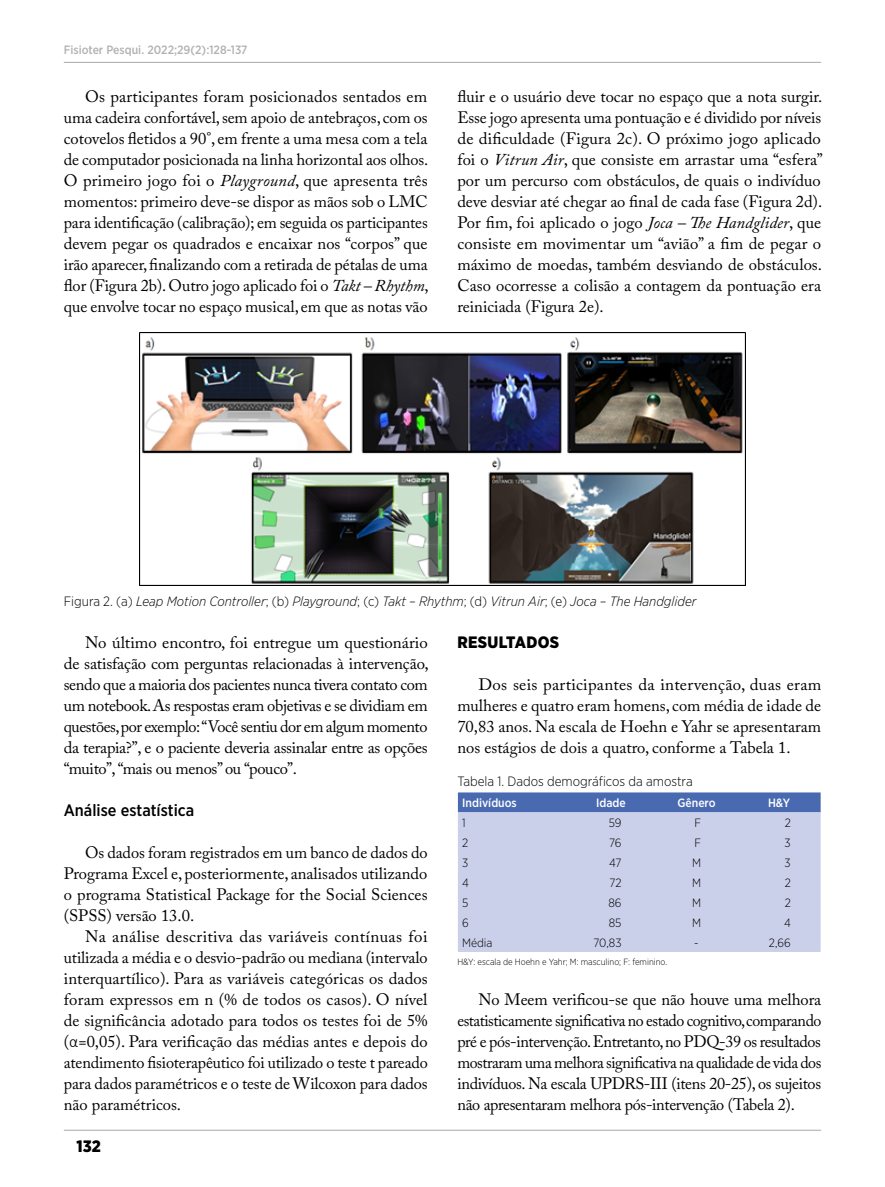
<style>
.page{position:relative;width:885px;height:1187px;background:#fff}
.page>*{position:absolute;margin:0;border:0;box-sizing:border-box;transform-origin:0 0}
.t1{font:16.5px/21px "Adobe Caslon Pro";letter-spacing:-.005em;color:#000;text-align:justify}
.t2{font:500 16.5px "Gotham Narrow";color:#000}
.t3{font:900 16.5px "Gotham Narrow";letter-spacing:.02em;color:#000}
.t4{font:italic 300 13.5px "Gotham Narrow";color:#000}
.t5{font:300 13.5px "Gotham Narrow";color:#000}
.t6{font:300 12px "Gotham Narrow";color:#000}
.t7{font:500 12px "Gotham Narrow";color:#b3b2b2}
.t8{font:500 12px "Gotham Narrow";color:#fff}
.t9{font:300 9px "Gotham Narrow";color:#000}
.s1{font-style:italic}
.s2{font-style:normal}
.s3{font-family:"Calibri";font-weight:300}
</style>
<div class="page">
<hr style="left:64px;top:62px;width:757px;height:1px;background:#b3b2b2">
<hr style="left:64px;top:1129px;width:757px;height:1px;background:#b3b2b2">
<img style="left:140px;top:333px;width:605px;height:252px">
<div style="left:458px;top:792px;width:362px;height:20px;background:#496ab1"></div>
<div style="left:458px;top:812px;width:362px;height:139px;background:#cbd0ea"></div>
<p class="t7" style="left:64px;top:42px;width:185px">Fisioter Pesqui. 2022;29(2):128-137</p>
<p class="t1" style="left:64px;top:86px;width:366px;text-indent:21px">Os participantes foram posicionados sentados em uma cadeira confortável, sem apoio de antebraços, com os cotovelos fletidos a 90°, em frente a uma mesa com a tela de computador posicionada na linha horizontal aos olhos.<br>O primeiro jogo foi o <span class="s1">Playground</span>, que apresenta três momentos: primeiro deve-se dispor as mãos sob o LMC para identificação (calibração); em seguida os participantes devem pegar os quadrados e encaixar nos “corpos” que irão aparecer, finalizando com a retirada de pétalas de uma flor (Figura 2b). Outro jogo aplicado foi o <span class="s1">Takt – Rhythm</span>, que envolve tocar no espaço musical, em que as notas vão</p>
<p class="t1" style="left:457px;top:86px;width:367px">fluir e o usuário deve tocar no espaço que a nota surgir.<br>Esse jogo apresenta uma pontuação e é dividido por níveis de dificuldade (Figura 2c). O próximo jogo aplicado foi o <span class="s1">Vitrun Air</span>, que consiste em arrastar uma “esfera” por um percurso com obstáculos, de quais o indivíduo deve desviar até chegar ao final de cada fase (Figura 2d).<br>Por fim, foi aplicado o jogo <span class="s1">Joca – The Handglider</span>, que consiste em movimentar um “avião” a fim de pegar o máximo de moedas, também desviando de obstáculos.<br>Caso ocorresse a colisão a contagem da pontuação era reiniciada (Figura 2e).</p>
<p class="t4" style="left:64px;top:593px;width:634px"><span class="s2">Figura 2. (a)</span> Leap Motion Controller<span class="s2">; (b)</span> Playground<span class="s2">; (c)</span> Takt – Rhythm<span class="s2">; (d)</span> Vitrun Air<span class="s2">; (e)</span> Joca – The Handglider</p>
<p class="t1" style="left:64px;top:632px;width:366px;text-indent:21px">No último encontro, foi entregue um questionário de satisfação com perguntas relacionadas à intervenção, sendo que a maioria dos pacientes nunca tivera contato com um notebook. As respostas eram objetivas e se dividiam em questões, por exemplo: “Você sentiu dor em algum momento da terapia?”, e o paciente deveria assinalar entre as opções “muito”, “mais ou menos” ou “pouco”.</p>
<p class="t2" style="left:64px;top:800px;width:132px">Análise estatística</p>
<p class="t1" style="left:64px;top:842px;width:365px;text-indent:21px">Os dados foram registrados em um banco de dados do Programa Excel e, posteriormente, analisados utilizando o programa Statistical Package for the Social Sciences (SPSS) versão 13.0.</p>
<p class="t1" style="left:64px;top:926px;width:365px;text-indent:21px">Na análise descritiva das variáveis contínuas foi utilizada a média e o desvio-padrão ou mediana (intervalo interquartílico). Para as variáveis categóricas os dados foram expressos em n (% de todos os casos). O nível de significância adotado para todos os testes foi de 5% (<span class="s3">α</span>=0,05). Para verificação das médias antes e depois do atendimento fisioterapêutico foi utilizado o teste t pareado para dados paramétricos e o teste de Wilcoxon para dados não paramétricos.</p>
<p class="t3" style="left:457px;top:631px;width:103px">RESULTADOS</p>
<p class="t1" style="left:457px;top:674px;width:365px;text-indent:21px">Dos seis participantes da intervenção, duas eram mulheres e quatro eram homens, com média de idade de 70,83 anos. Na escala de Hoehn e Yahr se apresentaram nos estágios de dois a quatro, conforme a Tabela 1.</p>
<p class="t5" style="left:457px;top:773px;width:237px">Tabela 1. Dados demográficos da amostra</p>
<p class="t8" style="left:462px;top:795px;width:56px">Indivíduos</p>
<p class="t8" style="left:596px;top:795px;width:31px">Idade</p>
<p class="t8" style="left:677px;top:795px;width:40px">Gênero</p>
<p class="t8" style="left:768px;top:795px;width:23px">H&amp;Y</p>
<p class="t6" style="left:462px;top:815px;width:5px">1</p>
<p class="t6" style="left:608px;top:815px;width:14px">59</p>
<p class="t6" style="left:694px;top:815px;width:8px">F</p>
<p class="t6" style="left:784px;top:815px;width:8px">2</p>
<p class="t6" style="left:462px;top:835px;width:8px">2</p>
<p class="t6" style="left:609px;top:835px;width:14px">76</p>
<p class="t6" style="left:694px;top:835px;width:8px">F</p>
<p class="t6" style="left:784px;top:835px;width:8px">3</p>
<p class="t6" style="left:462px;top:855px;width:8px">3</p>
<p class="t6" style="left:609px;top:855px;width:14px">47</p>
<p class="t6" style="left:692px;top:855px;width:10px">M</p>
<p class="t6" style="left:784px;top:855px;width:8px">3</p>
<p class="t6" style="left:462px;top:875px;width:8px">4</p>
<p class="t6" style="left:609px;top:875px;width:13px">72</p>
<p class="t6" style="left:692px;top:875px;width:10px">M</p>
<p class="t6" style="left:784px;top:875px;width:8px">2</p>
<p class="t6" style="left:462px;top:895px;width:8px">5</p>
<p class="t6" style="left:608px;top:895px;width:15px">86</p>
<p class="t6" style="left:692px;top:895px;width:10px">M</p>
<p class="t6" style="left:784px;top:895px;width:8px">2</p>
<p class="t6" style="left:462px;top:915px;width:8px">6</p>
<p class="t6" style="left:608px;top:915px;width:14px">85</p>
<p class="t6" style="left:692px;top:915px;width:10px">M</p>
<p class="t6" style="left:783px;top:915px;width:8px">4</p>
<p class="t6" style="left:462px;top:935px;width:32px">Média</p>
<p class="t6" style="left:593px;top:935px;width:30px">70,83</p>
<p class="t6" style="left:768px;top:935px;width:23px">2,66</p>
<p class="t9" style="left:457px;top:956px;width:211px">H&amp;Y: escala de Hoehn e Yahr; M: masculino; F: feminino.</p>
<p class="t1" style="left:457px;top:989px;width:365px;text-indent:21px">No Meem verificou-se que não houve uma melhora estatisticamente significativa no estado cognitivo, comparando pré e pós-intervenção. Entretanto, no PDQ-39 os resultados mostraram uma melhora significativa na qualidade de vida dos indivíduos. Na escala UPDRS-III (itens 20-25), os sujeitos não apresentaram melhora pós-intervenção (Tabela 2).</p>
<p class="t3" style="left:77px;top:1135px;width:26px">132</p>
</div>
